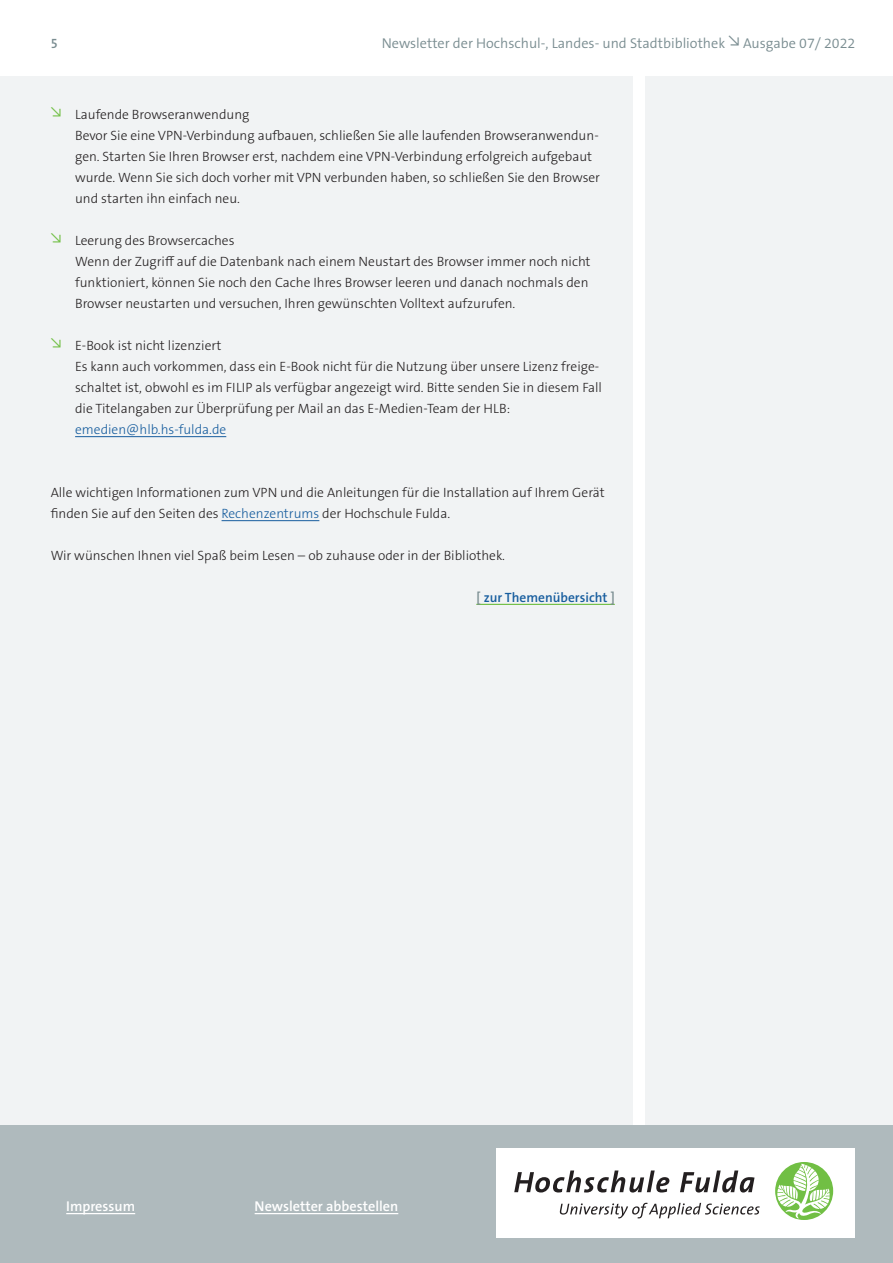
<style>
.page{position:relative;width:893px;height:1263px;background:#fff}
.page>*{position:absolute;margin:0;border:0;box-sizing:border-box;transform-origin:0 0}
.t1{font:300 14.25px "The Sans Os F";color:#7a8d91}
.t2{font:600 14.25px "The Sans Os F";color:#fff}
.Copy_Headline_HFD-Gr{font:300 13.5px/21px "The Sans Os F";color:#231f20}
.Copy_Link{font:600 13.5px "The Sans Os F";color:#175d9e}
.t3{font:600 13.5px "The Sans Os F";color:#7a8d91}
.s1{color:#175d9e}
.s2{color:#7a8d91}
</style>
<div class="page">
<div style="left:0;top:77px;width:632px;height:1048px;background:#f1f3f4"></div>
<div style="left:645px;top:77px;width:248px;height:1048px;background:#f1f3f4"></div>
<div style="left:0;top:1125px;width:893px;height:138px;background:#afbabd"></div>
<hr style="left:66px;top:1213px;width:69px;height:1px;background:#fff">
<div style="left:496px;top:1148px;width:359px;height:90px;background:#fff"></div>
<div style="left:775px;top:1162px;width:58px;height:58px;background:#71bf44;border-radius:50%"></div>
<svg style="left:777px;top:1163px;width:53px;height:55px"></svg>
<svg style="left:514px;top:1170px;width:155px;height:22px"></svg>
<svg style="left:680px;top:1170px;width:74px;height:22px"></svg>
<svg style="left:559px;top:1203px;width:201px;height:15px"></svg>
<hr style="left:255px;top:1213px;width:143px;height:1px;background:#fff">
<hr style="left:75px;top:436px;width:151px;height:1px;background:#175d9e">
<hr style="left:222px;top:520px;width:97px;height:1px;background:#175d9e">
<hr style="left:476px;top:604px;width:139px;height:1px;background:#71bf44">
<p class="t3" style="left:51px;top:35px;width:8px">5</p>
<p class="t1" style="left:382px;top:34px;width:475px">Newsletter der Hochschul-, Landes- und Stadtbibliothek <sup>↘</sup> Ausgabe 07/ 2022</p>
<p class="Copy_Headline_HFD-Gr" style="left:75px;top:104px;width:526px;text-indent:-24px"><sup>↘</sup> Laufende Browseranwendung<br>Bevor Sie eine VPN-Verbindung aufbauen, schließen Sie alle laufenden Browseranwendun&shy;gen. Starten Sie Ihren Browser erst, nachdem eine VPN-Verbindung erfolgreich aufgebaut wurde. Wenn Sie sich doch vorher mit VPN verbunden haben, so schließen Sie den Browser und starten ihn einfach neu.</p>
<p class="Copy_Headline_HFD-Gr" style="left:75px;top:230px;width:517px;text-indent:-24px"><sup>↘</sup> Leerung des Browsercaches<br>Wenn der Zugriff auf die Datenbank nach einem Neustart des Browser immer noch nicht funktioniert, können Sie noch den Cache Ihres Browser leeren und danach nochmals den Browser neustarten und versuchen, Ihren gewünschten Volltext aufzurufen.</p>
<p class="Copy_Headline_HFD-Gr" style="left:75px;top:335px;width:528px;text-indent:-24px"><sup>↘</sup> E-Book ist nicht lizenziert<br>Es kann auch vorkommen, dass ein E-Book nicht für die Nutzung über unsere Lizenz freige&shy;schaltet ist, obwohl es im FILIP als verfügbar angezeigt wird. Bitte senden Sie in diesem Fall die Titelangaben zur Überprüfung per Mail an das E-Medien-Team der HLB: <span class="s1">emedien@hlb.hs-fulda.de</span></p>
<p class="Copy_Headline_HFD-Gr" style="left:51px;top:482px;width:555px">Alle wichtigen Informationen zum VPN und die Anleitungen für die Installation auf Ihrem Gerät finden Sie auf den Seiten des <span class="s1">Rechenzentrums</span> der Hochschule Fulda.</p>
<p class="Copy_Headline_HFD-Gr" style="left:51px;top:545px;width:456px">Wir wünschen Ihnen viel Spaß beim Lesen – ob zuhause oder in der Bibliothek.</p>
<p class="Copy_Link" style="left:476px;top:588px;width:140px"><span class="s2">[</span> zur Themenübersicht <span class="s2">]</span></p>
<p class="t2" style="left:66px;top:1197px;width:70px">Impressum</p>
<p class="t2" style="left:255px;top:1197px;width:145px">Newsletter abbestellen</p>
</div>
